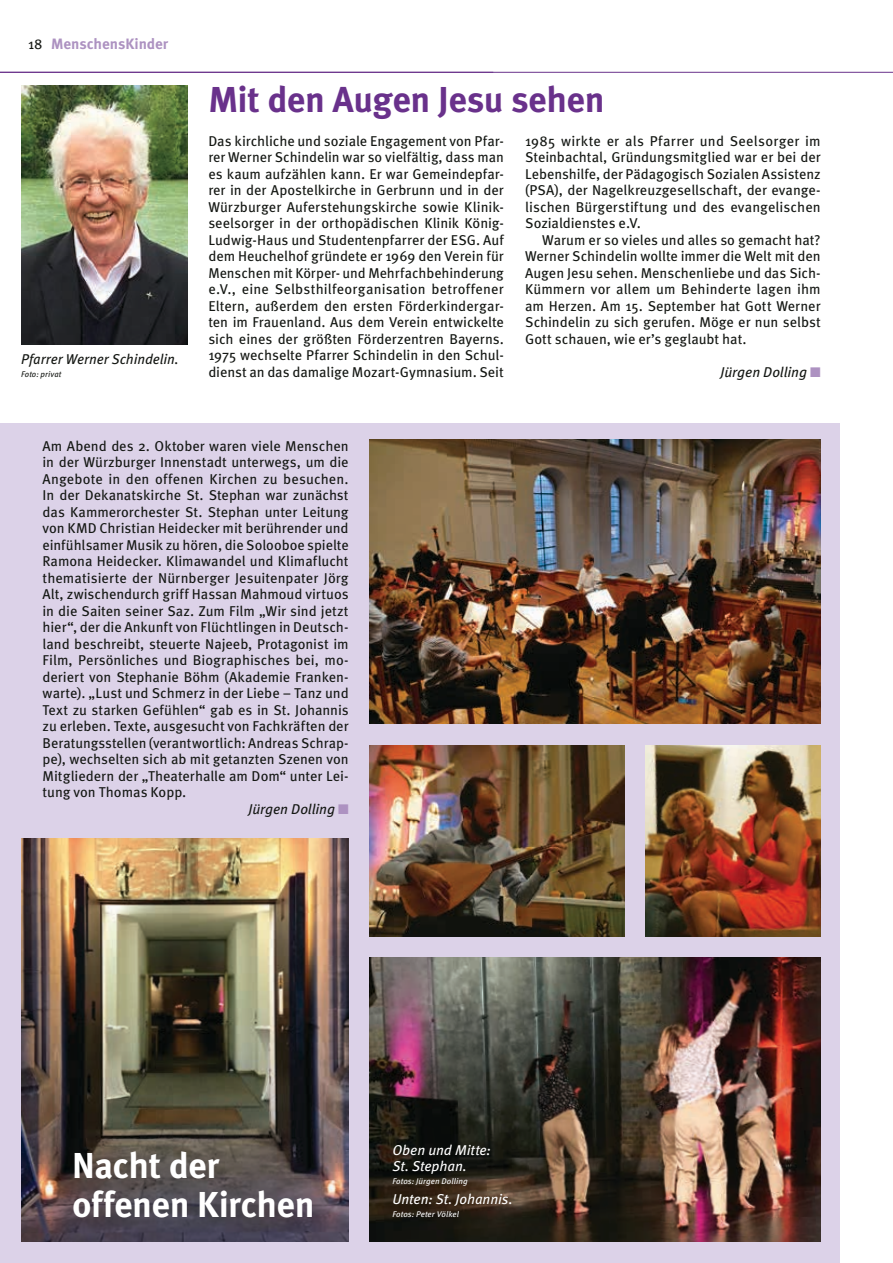
<style>
.page{position:relative;width:893px;height:1263px;background:#fff}
.page>*{position:absolute;margin:0;border:0;box-sizing:border-box;transform-origin:0 0}
.t1{font:700 36px/39px "Meta Pro";letter-spacing:-.02em;color:#fff}
.t2{font:700 36px "Meta Pro";letter-spacing:-.015em;color:#69318b}
.t3{font:700 15px "Meta Pro";letter-spacing:-.005em;color:#ad92c1}
.t4{font:14.25px/16.5px "Meta Pro";letter-spacing:.005em;color:#141713;text-align:justify}
.t5{font:italic 14.25px "Meta Pro";letter-spacing:-.01em;color:#141713}
.t6{font:italic 14.25px/16.5px "Meta Pro";letter-spacing:-.005em;color:#fff}
.t7{font:italic 8.25px "Meta Pro";letter-spacing:.01em;color:#fff}
.t8{font:italic 8.25px "Meta Pro";letter-spacing:.01em;color:#141713}
.s1{color:#ad92c1}
</style>
<div class="page">
<div style="left:0;top:424px;width:839px;height:839px;background:#dcd2e8"></div>
<img style="left:21px;top:85px;width:166px;height:260px">
<img style="left:370px;top:957px;width:451px;height:285px">
<img style="left:21px;top:839px;width:328px;height:403px">
<img style="left:645px;top:745px;width:176px;height:191px">
<img style="left:370px;top:745px;width:254px;height:191px">
<img style="left:370px;top:440px;width:451px;height:284px">
<hr style="left:0;top:72px;width:893px;height:1px;background:#69318b">
<p class="t4" style="left:28px;top:35px;width:16px">18</p>
<p class="t3" style="left:51px;top:32px;width:119px">MenschensKinder</p>
<p class="t5" style="left:21px;top:348px;width:159px">Pfarrer Werner Schindelin.</p>
<p class="t8" style="left:21px;top:368px;width:42px">Foto: privat</p>
<h1 class="t2" style="left:208px;top:72px;width:398px">Mit den Augen Jesu sehen</h1>
<p class="t4" style="left:208px;top:131px;width:297px">Das kirchliche und soziale Engagement von Pfar&shy;rer Werner Schindelin war so vielfältig, dass man es kaum aufzählen kann. Er war Gemeindepfar&shy;rer in der Apostelkirche in Gerbrunn und in der Würzburger Auferstehungskirche sowie Klinik&shy;seelsorger in der orthopädischen Klinik König-Ludwig-Haus und Studentenpfarrer der ESG. Auf dem Heuchelhof gründete er 1969 den Verein für Menschen mit Körper- und Mehrfachbehinderung e.V., eine Selbsthilfeorganisation betroffener Eltern, außerdem den ersten Förderkindergar&shy;ten im Frauenland. Aus dem Verein entwickelte sich eines der größten Förderzentren Bayerns.<br>1975 wechselte Pfarrer Schindelin in den Schul&shy;dienst an das damalige Mozart-Gymnasium. Seit</p>
<p class="t4" style="left:525px;top:131px;width:297px">1985 wirkte er als Pfarrer und Seelsorger im Steinbachtal, Gründungsmitglied war er bei der Lebenshilfe, der Pädagogisch Sozialen Assistenz (PSA), der Nagelkreuzgesellschaft, der evange&shy;lischen Bürgerstiftung und des evangelischen Sozialdienstes e.V.</p>
<p class="t4" style="left:525px;top:230px;width:297px;text-indent:17px">Warum er so vieles und alles so gemacht hat?<br>Werner Schindelin wollte immer die Welt mit den Augen Jesu sehen. Menschenliebe und das Sich-Kümmern vor allem um Behinderte lagen ihm am Herzen. Am 15. September hat Gott Werner Schindelin zu sich gerufen. Möge er nun selbst Gott schauen, wie er’s geglaubt hat.</p>
<p class="t5" style="left:720px;top:361px;width:102px">Jürgen Dolling <span class="s1">■</span></p>
<p class="t4" style="left:43px;top:437px;width:308px">Am Abend des 2. Oktober waren viele Menschen</p>
<p class="t4" style="left:43px;top:453px;width:308px">in der Würzburger Innenstadt unterwegs, um die</p>
<p class="t4" style="left:43px;top:470px;width:308px">Angebote in den offenen Kirchen zu besuchen.</p>
<p class="t4" style="left:43px;top:486px;width:308px">In der Dekanatskirche St. Stephan war zunächst</p>
<p class="t4" style="left:43px;top:503px;width:308px">das Kammerorchester St. Stephan unter Leitung</p>
<p class="t4" style="left:43px;top:519px;width:308px">von KMD Christian Heidecker mit berührender und</p>
<p class="t4" style="left:43px;top:536px;width:308px">einfühlsamer Musik zu hören, die Solooboe spielte</p>
<p class="t4" style="left:43px;top:552px;width:308px">Ramona Heidecker. Klimawandel und Klimaflucht</p>
<p class="t4" style="left:43px;top:569px;width:308px">thematisierte der Nürnberger Jesuitenpater Jörg</p>
<p class="t4" style="left:43px;top:585px;width:308px">Alt, zwischendurch griff Hassan Mahmoud virtuos</p>
<p class="t4" style="left:43px;top:602px;width:308px">in die Saiten seiner Saz. Zum Film „Wir sind jetzt</p>
<p class="t4" style="left:43px;top:618px;width:308px">hier“, der die Ankunft von Flüchtlingen in Deutsch-</p>
<p class="t4" style="left:43px;top:635px;width:308px">land beschreibt, steuerte Najeeb, Protagonist im</p>
<p class="t4" style="left:43px;top:651px;width:308px">Film, Persönliches und Biographisches bei, mo-</p>
<p class="t4" style="left:43px;top:668px;width:308px">deriert von Stephanie Böhm (Akademie Franken-</p>
<p class="t4" style="left:43px;top:684px;width:308px">warte). „Lust und Schmerz in der Liebe – Tanz und</p>
<p class="t4" style="left:43px;top:701px;width:308px">Text zu starken Gefühlen“ gab es in St. Johannis</p>
<p class="t4" style="left:43px;top:717px;width:308px">zu erleben. Texte, ausgesucht von Fachkräften der</p>
<p class="t4" style="left:43px;top:734px;width:308px">Beratungsstellen (verantwortlich: Andreas Schrap-</p>
<p class="t4" style="left:43px;top:750px;width:308px">pe), wechselten sich ab mit getanzten Szenen von</p>
<p class="t4" style="left:43px;top:767px;width:308px">Mitgliedern der „Theaterhalle am Dom“ unter Lei-</p>
<p class="t4" style="left:43px;top:783px;width:145px">tung von Thomas Kopp.</p>
<p class="t5" style="left:248px;top:798px;width:102px">Jürgen Dolling <span class="s1">■</span></p>
<h1 class="t1" style="left:72px;top:1144px;width:244px">Nacht der offenen Kirchen</h1>
<p class="t6" style="left:392px;top:1141px;width:100px">Oben und Mitte:<br>St. Stephan.</p>
<p class="t7" style="left:392px;top:1175px;width:77px">Fotos: Jürgen Dolling</p>
<p class="t6" style="left:392px;top:1190px;width:122px">Unten: St. Johannis.</p>
<p class="t7" style="left:392px;top:1208px;width:68px">Fotos: Peter Völkel</p>
</div>
